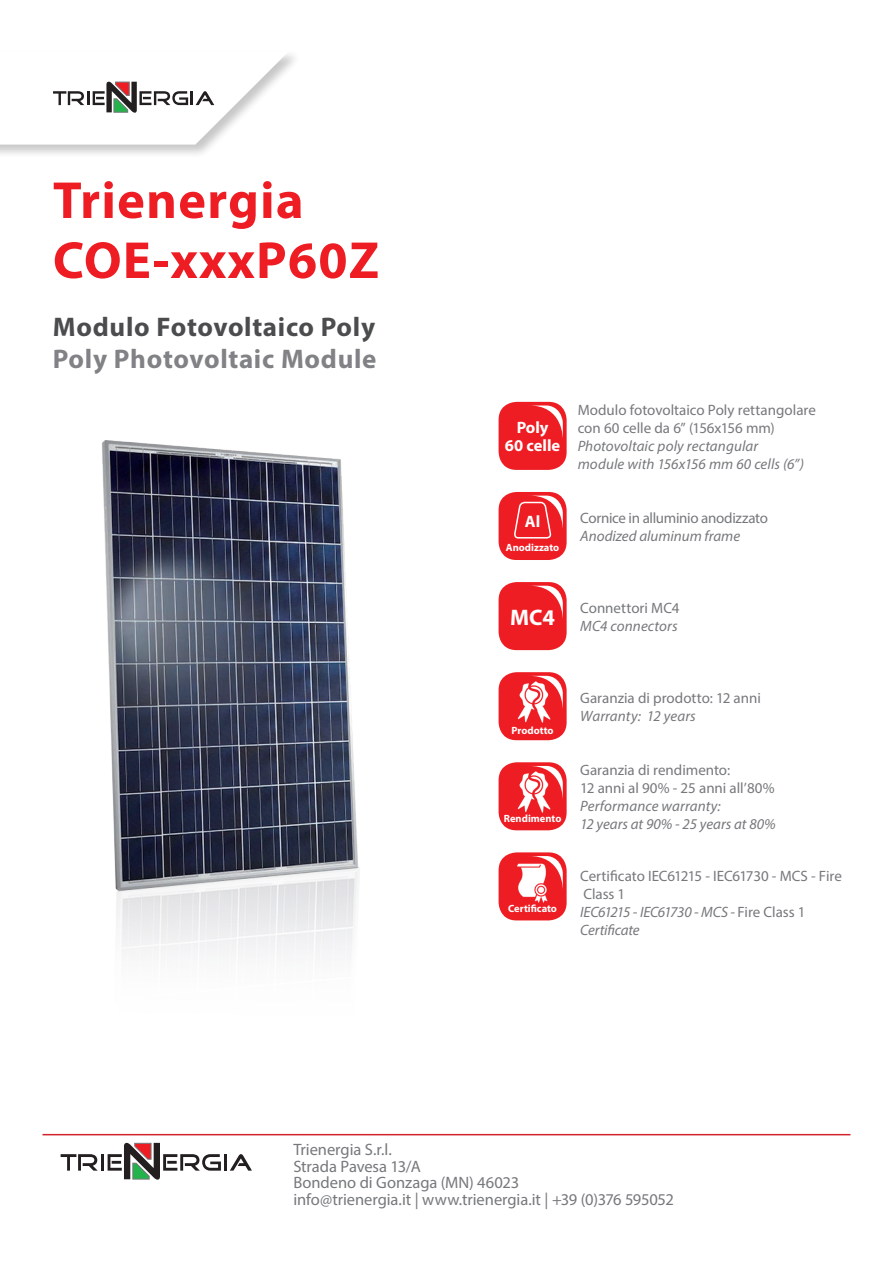
<style>
.page{position:relative;width:893px;height:1263px;background:#fff}
.page>*{position:absolute;margin:0;border:0;box-sizing:border-box;transform-origin:0 0}
.t1{font:700 52.5px/60px "Myriad Pro";letter-spacing:.025em;color:#ee1d23}
.t2{font:700 27px "Myriad Pro";letter-spacing:.025em;color:#4b4c4d}
.t3{font:700 27px "Myriad Pro";letter-spacing:.025em;color:#808285}
.t4{font:16.5px/16.5px "Myriad Pro";letter-spacing:-.005em;color:#76787b}
.t5{font:700 16.5px/18px "Myriad Pro";color:#fff;text-align:center}
.t6{font:15px/18px "Myriad Pro";letter-spacing:-.005em;color:#76787b}
.t7{font:italic 15px/18px "Myriad Pro";letter-spacing:.005em;color:#76787b}
.t8{font:700 10.5px "Myriad Pro";color:#fff}
.s1{font-style:italic}
</style>
<div class="page">
<div style="left:0;top:49px;width:302px;height:110px;background:#231f20;opacity:.25"></div>
<svg style="left:0;top:51px;width:289px;height:94px"></svg>
<div style="left:499px;top:402px;width:68px;height:68px;background:#ee1d23;border-radius:18px"></div>
<svg style="left:532px;top:404px;width:32px;height:30px"></svg>
<img style="left:102px;top:434px;width:465px;height:522px">
<svg style="left:61px;top:1154px;width:37px;height:17px"></svg>
<hr style="left:101px;top:1154px;width:3px;height:17px;background:#231f20">
<hr style="left:224px;top:1154px;width:3px;height:17px;background:#231f20">
<svg style="left:230px;top:1154px;width:22px;height:16px"></svg>
<svg style="left:108px;top:1143px;width:113px;height:36px"></svg>
<hr style="left:43px;top:1134px;width:807px;height:1px;background:#d1232a">
<h1 class="t1" style="left:53px;top:169px;width:328px">Trienergia<br>COE-xxxP60Z</h1>
<h2 class="t2" style="left:53px;top:309px;width:324px">Modulo Fotovoltaico Poly</h2>
<h2 class="t3" style="left:53px;top:341px;width:325px">Poly Photovoltaic Module</h2>
<p class="t5" style="left:505px;top:418px;width:57px">Poly<br>60 celle</p>
<p class="t5" style="left:525px;top:512px;width:17px">Al</p>
<p class="t8" style="left:506px;top:540px;width:55px">Anodizzato</p>
<p class="t6" style="left:578px;top:400px;width:240px">Modulo fotovoltaico Poly rettangolare con 60 celle da 6” (156x156 mm)</p>
<p class="t7" style="left:578px;top:436px;width:228px">Photovoltaic poly rectangular module with 156x156 mm 60 cells (6”)</p>
<p class="t6" style="left:580px;top:508px;width:189px">Cornice in alluminio anodizzato</p>
<p class="t7" style="left:580px;top:526px;width:161px">Anodized aluminum frame</p>
<p class="t6" style="left:510px;top:598px;width:171px;text-align:right">Connettori MC4<br><sup>MC4</sup> <span class="s1">MC4 connectors</span></p>
<p class="t8" style="left:512px;top:724px;width:44px">Prodotto</p>
<p class="t8" style="left:504px;top:811px;width:59px">Rendimento</p>
<p class="t8" style="left:508px;top:901px;width:50px">Certificato</p>
<p class="t6" style="left:580px;top:688px;width:182px">Garanzia di prodotto: 12 anni</p>
<p class="t7" style="left:580px;top:706px;width:117px">Warranty: 12 years</p>
<p class="t6" style="left:580px;top:761px;width:196px">Garanzia di rendimento:<br>12 anni al 90% - 25 anni all’80%</p>
<p class="t7" style="left:580px;top:797px;width:197px">Performance warranty:<br>12 years at 90% - 25 years at 80%</p>
<p class="t6" style="left:580px;top:867px;width:263px">Certificato IEC61215 - IEC61730 - MCS - Fire<br>Class 1<br><span class="s1">IEC61215 - IEC61730 - MCS -</span> Fire Class 1<br><span class="s1">Certificate</span></p>
<p class="t4" style="left:293px;top:1141px;width:382px">Trienergia S.r.l.<br>Strada Pavesa 13/A<br>Bondeno di Gonzaga (MN) 46023<br>info@trienergia.it | www.trienergia.it | +39 (0)376 595052</p>
</div>
